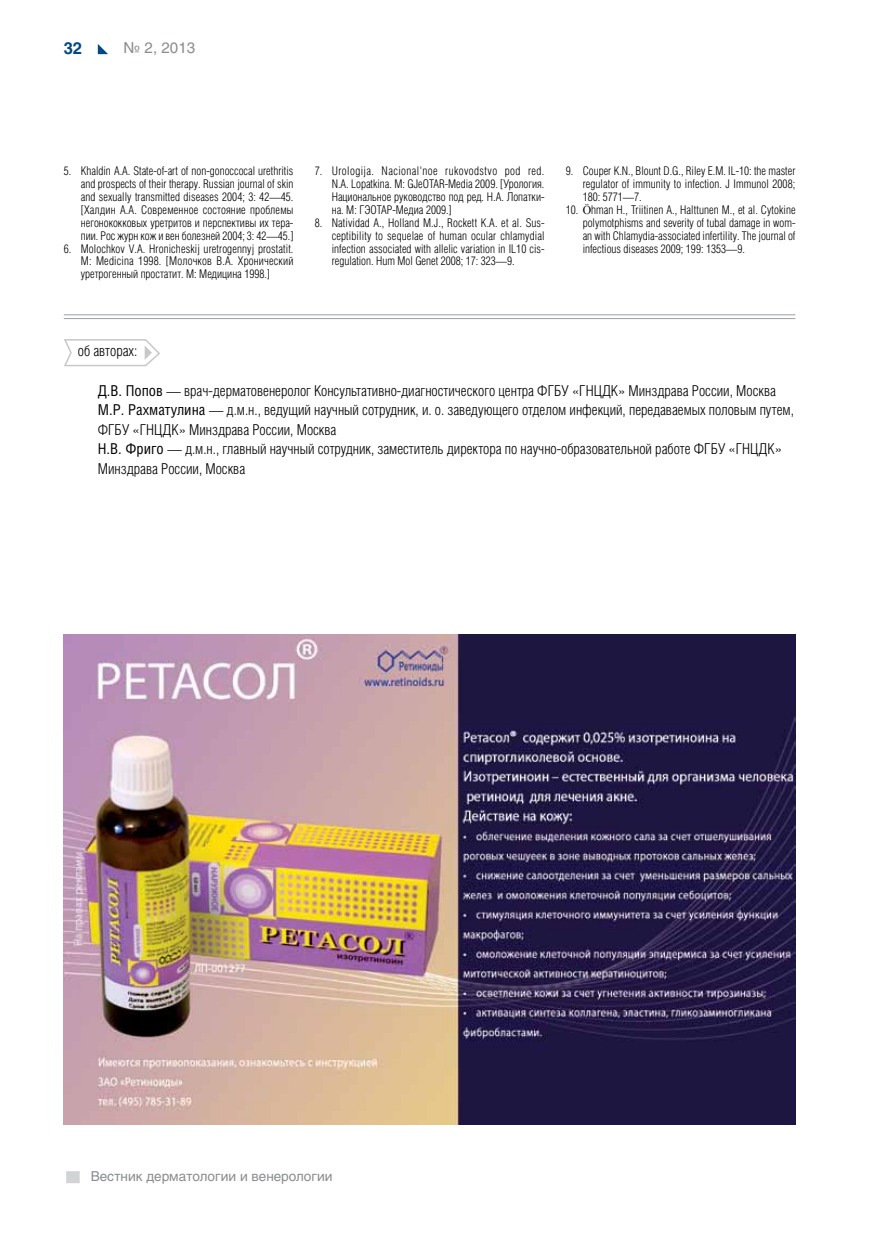
<style>
.page{position:relative;width:872px;height:1234px;background:#fff}
.page>*{position:absolute;margin:0;border:0;box-sizing:border-box;transform-origin:0 0}
.t1{font:700 16.5px "Helios C";color:#004983}
.t2{font:15px/19.5px "Helios Cond Light C";color:#000}
.t3{font:15px "Helios C";color:#8a8c8e}
.t4{font:13.5px "Helios C";color:#8a8c8e}
.t5{font:12px/12.9px "Helios Cond Light C";color:#000;text-align:justify}
.s1{font-family:"Times New Roman"}
.s2{font-family:"Helios Cond C"}
</style>
<div class="page">
<div style="left:66px;top:1170px;width:14px;height:12px;background:#d1d3d4"></div>
<svg style="left:98px;top:44px;width:10px;height:10px"></svg>
<hr style="left:64px;top:314px;width:731px;height:1px;background:#9d9fa2">
<hr style="left:64px;top:318px;width:731px;height:1px;background:#9d9fa2">
<svg style="left:64px;top:339px;width:96px;height:28px"></svg>
<img style="left:64px;top:634px;width:731px;height:489px">
<h1 class="t1" style="left:64px;top:38px;width:20px">32</h1>
<p class="t3" style="left:124px;top:39px;width:73px">№ 2, 2013</p>
<p class="t5" style="left:81px;top:164px;width:214px;text-indent:-17px">5. Khaldin A.A. State-of-art of non-gonoccocal urethritis and prospects of their therapy. Russian journal of skin and sexually transmitted diseases 2004; 3: 42—45. [Халдин А.А. Современное состояние проблемы негонококковых уретритов и перспективы их тера&shy;пии. Рос журн кож и вен болезней 2004; 3: 42—45.]</p>
<p class="t5" style="left:81px;top:242px;width:214px;text-indent:-17px">6. Molochkov V.A. Hronicheskij uretrogennyj prostatit.<br>M: Medicina 1998. [Молочков В.А. Хронический уретрогенный простатит. М: Медицина 1998.]</p>
<p class="t5" style="left:332px;top:164px;width:214px;text-indent:-17px">7. Urologija. Nacional'noe rukovodstvo pod red.<br>N.A. Lopatkina. M: GJeOTAR-Media 2009. [Урология.<br>Национальное руководство под ред. Н.А. Лопатки&shy;на. М: ГЭОТАР-Медиа 2009.]</p>
<p class="t5" style="left:332px;top:216px;width:214px;text-indent:-17px">8. Natividad A., Holland M.J., Rockett K.A. et al. Sus&shy;ceptibility to sequelae of human ocular chlamydial infection associated with allelic variation in IL10 cis&shy;regulation. Hum Mol Genet 2008; 17: 323—9.</p>
<p class="t5" style="left:583px;top:164px;width:214px;text-indent:-17px">9. Couper K.N., Blount D.G., Riley E.M. IL-10: the master regulator of immunity to infection. J Immunol 2008; 180: 5771—7.</p>
<p class="t5" style="left:583px;top:203px;width:214px;text-indent:-17px">10. <span class="s1">Ö</span>hman H., Triitinen A., Halttunen M., et al. Cytokine polymotphisms and severity of tubal damage in wom&shy;an with Chlamydia-associated infertility. The journal of infectious diseases 2009; 199: 1353—9.</p>
<p class="t2" style="left:78px;top:341px;width:61px">об авторах:</p>
<p class="t2" style="left:98px;top:380px;width:697px"><span class="s2">Д.В. Попов</span> — врач-дерматовенеролог Консультативно-диагностического центра ФГБУ «ГНЦДК» Минздрава России, Москва <span class="s2">М.Р. Рахматулина</span> — д.м.н., ведущий научный сотрудник, и. о. заведующего отделом инфекций, передаваемых половым путем, ФГБУ «ГНЦДК» Минздрава России, Москва<br><span class="s2">Н.В. Фриго</span> — д.м.н., главный научный сотрудник, заместитель директора по научно-образовательной работе ФГБУ «ГНЦДК» Минздрава России, Москва</p>
<p class="t4" style="left:91px;top:1168px;width:243px">Вестник дерматологии и венерологии</p>
</div>
